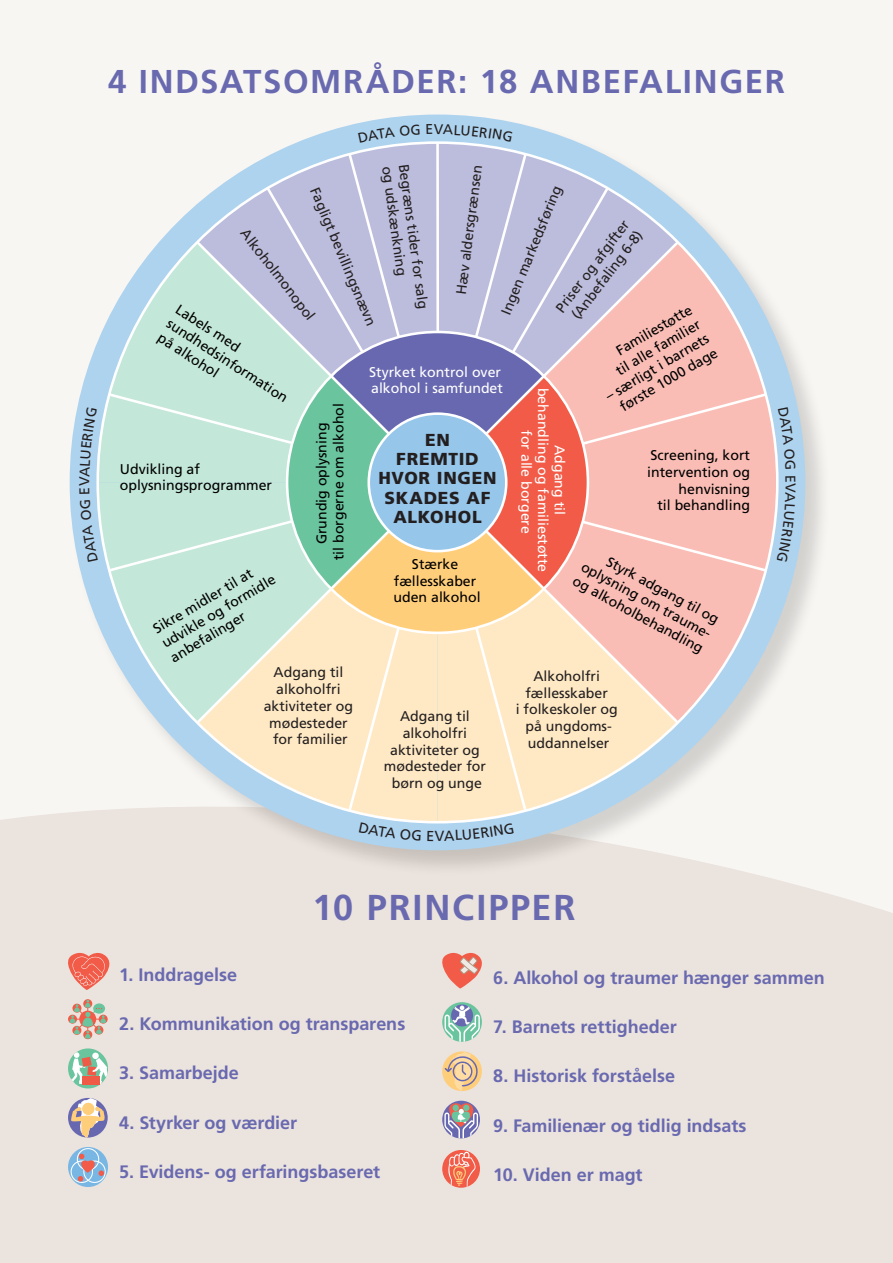
<style>
.page{position:relative;width:893px;height:1263px;background:#f8f6f3}
.page>*{position:absolute;margin:0;border:0;box-sizing:border-box;transform-origin:0 0}
.t1{font:700 36px "Frutiger LT Std";letter-spacing:.05em;color:#6969b0}
.t2{font:700 33px "Frutiger LT Std";letter-spacing:.05em;color:#6969b0}
.t3{font:700 18px "Frutiger LT Std";color:#6969b0}
.t4{font:900 17.4px/19.2px "Frutiger LT Std";letter-spacing:.04em;color:#231f20;text-align:center}
.t5{font:14.1px/16.6px "Frutiger LT Std";color:#000}
.t6{font:14.1px/16.6px "Frutiger LT Std";color:#231f20;text-align:center}
.t7{font:14.1px/16.6px "Frutiger LT Std";color:#fff}
</style>
<div class="page">
<div style="left:0;top:812px;width:893px;height:451px;background:#ebe3dd"></div>
<svg style="left:68px;top:953px;width:41px;height:37px;background:#ef8b7d"></svg>
<svg style="left:68px;top:1015px;width:9px;height:9px"></svg>
<svg style="left:99px;top:1015px;width:9px;height:9px"></svg>
<svg style="left:70px;top:1000px;width:36px;height:39px"></svg>
<div style="left:68px;top:1048px;width:40px;height:40px;background:#6ac49e;border-radius:50%"></div>
<div style="left:82px;top:1076px;width:8px;height:9px;background:#f05b47"></div>
<svg style="left:70px;top:1052px;width:38px;height:32px"></svg>
<div style="left:91px;top:1076px;width:9px;height:9px;background:#f05b47"></div>
<svg style="left:68px;top:1098px;width:40px;height:39px"></svg>
<svg style="left:71px;top:1098px;width:35px;height:39px"></svg>
<svg style="left:68px;top:1147px;width:40px;height:40px"></svg>
<div style="left:77px;top:1148px;width:22px;height:22px;border:1px solid #fff;border-radius:50%"></div>
<div style="left:83px;top:1160px;width:23px;height:23px;border:1px solid #fff;border-radius:50%"></div>
<div style="left:71px;top:1160px;width:22px;height:23px;border:1px solid #fff;border-radius:50%"></div>
<svg style="left:78px;top:1154px;width:26px;height:27px"></svg>
<svg style="left:442px;top:953px;width:40px;height:35px"></svg>
<svg style="left:442px;top:1002px;width:40px;height:40px"></svg>
<svg style="left:445px;top:1005px;width:35px;height:37px"></svg>
<div style="left:442px;top:1051px;width:40px;height:40px;background:#ffce7b;border-radius:50%"></div>
<svg style="left:444px;top:1052px;width:34px;height:38px"></svg>
<svg style="left:442px;top:1101px;width:38px;height:37px"></svg>
<svg style="left:444px;top:1101px;width:34px;height:37px"></svg>
<div style="left:442px;top:1150px;width:38px;height:38px;background:#f15b47;border-radius:50%"></div>
<svg style="left:448px;top:1151px;width:28px;height:37px"></svg>
<div style="left:68px;top:113px;width:764px;height:764px;background:#000;opacity:.15"></div>
<div style="left:70px;top:115px;width:735px;height:735px;background:#aed3ef;border-radius:50%"></div>
<svg style="left:769px;top:402px;width:6px;height:160px"></svg>
<svg style="left:198px;top:814px;width:239px;height:8px"></svg>
<svg style="left:437px;top:814px;width:240px;height:8px"></svg>
<svg style="left:357px;top:145px;width:161px;height:6px"></svg>
<svg style="left:98px;top:482px;width:8px;height:240px"></svg>
<svg style="left:98px;top:242px;width:8px;height:240px"></svg>
<hr style="left:436px;top:143px;width:3px;height:189px;background:#fff">
<svg style="left:106px;top:151px;width:663px;height:663px"></svg>
<svg style="left:97px;top:500px;width:1px;height:13px"></svg>
<svg style="left:96px;top:467px;width:1px;height:26px"></svg>
<svg style="left:406px;top:142px;width:14px;height:1px"></svg>
<svg style="left:427px;top:141px;width:28px;height:1px"></svg>
<svg style="left:777px;top:476px;width:2px;height:38px"></svg>
<svg style="left:407px;top:822px;width:14px;height:1px"></svg>
<svg style="left:428px;top:823px;width:24px;height:1px"></svg>
<p class="t2" style="left:108px;top:62px;width:678px">4 INDSATSOMRÅDER: 18 ANBEFALINGER</p>
<p class="t6" style="left:412px;top:163px;width:147px;rotate:82deg">Begræns tider for salg</p>
<p class="t6" style="left:453px;top:293px;width:132px;rotate:-83deg">Hæv aldersgrænsen</p>
<p class="t6" style="left:395px;top:165px;width:112px;rotate:82deg">og udskænkning</p>
<p class="t6" style="left:498px;top:311px;width:140px;rotate:-68deg">Ingen markedsføring</p>
<p class="t6" style="left:322px;top:185px;width:150px;rotate:67deg">Fagligt bevillingsnævn</p>
<p class="t6" style="left:552px;top:306px;width:113px;text-align:left;rotate:-53deg">Priser og afgifter (Anbefaling 6-8)</p>
<p class="t6" style="left:250px;top:225px;width:113px;rotate:52deg">Alkoholmonopol</p>
<p class="t5" style="left:182px;top:301px;width:143px;rotate:33deg">Labels med sundhedsinformation på alkohol</p>
<p class="t5" style="left:604px;top:350px;width:97px;text-align:right;rotate:-31deg">Familiestøtte til alle familier</p>
<p class="t5" style="left:602px;top:390px;width:119px;text-align:center;rotate:-31deg">– særligt i barnets første 1000 dage</p>
<p class="t5" style="left:647px;top:447px;width:104px;text-align:right">Screening, kort intervention og henvisning<br>til behandling</p>
<p class="t7" style="left:369px;top:363px;width:135px">Styrket kontrol over alkohol i samfundet</p>
<p class="t7" style="left:568px;top:388px;width:186px;text-align:center;rotate:90deg">Adgang til<br>behandling og familiestøtte for alle borgere</p>
<p class="t5" style="left:313px;top:560px;width:158px;text-align:center;rotate:-90deg">Grundig oplysning<br>til borgerne om alkohol</p>
<p class="t4" style="left:378px;top:430px;width:120px">EN<br>FREMTID<br>HVOR INGEN<br>SKADES AF<br>ALKOHOL</p>
<p class="t5" style="left:120px;top:460px;width:154px">Udvikling af oplysningsprogrammer</p>
<p class="t5" style="left:593px;top:543px;width:150px;text-indent:21px;rotate:28deg">Styrk adgang til og oplysning om traume&shy;og alkoholbehandling</p>
<p class="t6" style="left:516px;top:668px;width:104px">Alkoholfri fællesskaber<br>i folkeskoler og på ungdoms&shy;uddannelser</p>
<p class="t5" style="left:150px;top:623px;width:131px;rotate:-31deg">Sikre midler til at udvikle og formidle anbefalinger</p>
<p class="t5" style="left:393px;top:556px;width:89px;text-align:center">Stærke fællesskaber uden alkohol</p>
<p class="t6" style="left:264px;top:664px;width:91px">Adgang til alkoholfri aktiviteter og mødesteder for familier</p>
<p class="t6" style="left:384px;top:708px;width:104px">Adgang til alkoholfri aktiviteter og mødesteder for børn og unge</p>
<p class="t1" style="left:312px;top:886px;width:264px">10 PRINCIPPER</p>
<p class="t3" style="left:119px;top:964px;width:120px">1 Inddragelse</p>
<p class="t3" style="left:119px;top:1013px;width:288px">2 Kommunikation og transparens</p>
<p class="t3" style="left:119px;top:1063px;width:121px">3 Samarbejde</p>
<p class="t3" style="left:119px;top:1112px;width:180px">4 Styrker og værdier</p>
<p class="t3" style="left:119px;top:1161px;width:263px">5 Evidens- og erfaringsbaseret</p>
<p class="t3" style="left:493px;top:967px;width:333px">6 Alkohol og traumer hænger sammen</p>
<p class="t3" style="left:493px;top:1016px;width:185px">7 Barnets rettigheder</p>
<p class="t3" style="left:493px;top:1065px;width:183px">8 Historisk forståelse</p>
<p class="t3" style="left:493px;top:1115px;width:255px">9 Familienær og tidlig indsats</p>
<p class="t3" style="left:493px;top:1164px;width:151px">10 Viden er magt</p>
</div>
